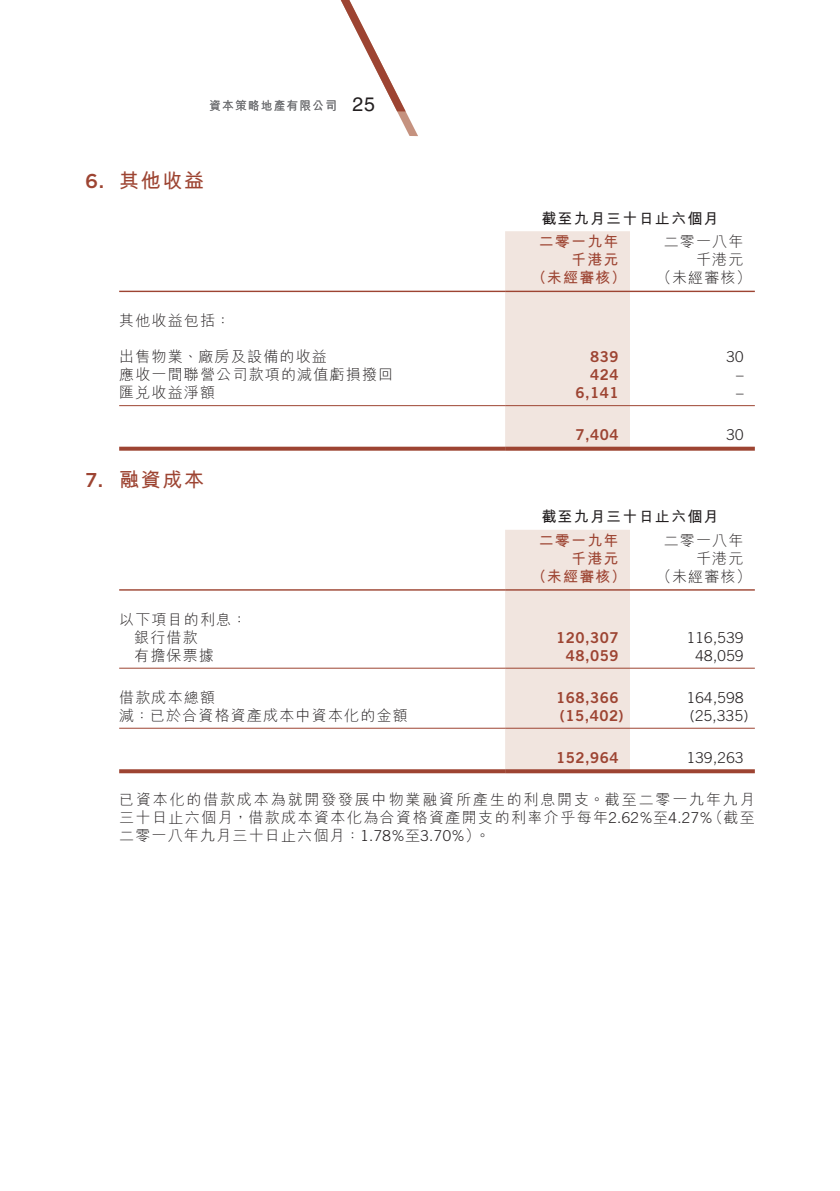
<style>
.page{position:relative;width:840px;height:1191px;background:#fff}
.page>*{position:absolute;margin:0;border:0;box-sizing:border-box;transform-origin:0 0}
._01_H1{font:700 20px "M Hei HK";letter-spacing:.08em;color:#9d4432}
._01_H1-2{font:500 20px "Gotham";color:#9d4432}
.t1{font:19.6px "Helvetica LT Std";color:#231f20}
._50_Table_txt{font:300 15px "M Hei HK";letter-spacing:.08em;color:#231f20}
._00_txt{font:300 15px/18px "M Hei HK";letter-spacing:.095em;color:#231f20}
._50_Table_txt-2{font:15px "Trade Gothic LT Std Bd 2";letter-spacing:.03em;color:#9d4432}
._50_Table_txt-3{font:300 15px "Trade Gothic LT Std";letter-spacing:.03em;color:#231f20}
._00_txt-2{font:300 15px/18px "M Hei HK";letter-spacing:.12em;color:#231f20;text-align:right}
._50_Table_txt-4{font:700 15px "M Hei HK";letter-spacing:.08em;color:#9d4432}
._50_Table_txt-5{font:700 15px "M Hei HK";letter-spacing:.08em;color:#231f20}
.t2{font:500 12px "M Hei HK";letter-spacing:.13em;color:#6c6d70;scale:.95 1}
.s1{font-family:"Trade Gothic LT Std"}
</style>
<div class="page">
<svg style="left:340px;top:0;width:78px;height:136px"></svg>
<div style="left:505px;top:231px;width:124px;height:216px;background:#f1e5df"></div>
<hr style="left:119px;top:291px;width:386px;height:1px;background:#9d4432">
<hr style="left:505px;top:291px;width:124px;height:1px;background:#9d4432">
<hr style="left:629px;top:291px;width:125px;height:1px;background:#9d4432">
<hr style="left:119px;top:405px;width:386px;height:1px;background:#9d4432">
<hr style="left:505px;top:405px;width:124px;height:1px;background:#9d4432">
<hr style="left:629px;top:405px;width:125px;height:1px;background:#9d4432">
<svg style="left:119px;top:447px;width:386px;height:4px;background:#a45241"></svg>
<svg style="left:505px;top:447px;width:124px;height:4px"></svg>
<svg style="left:629px;top:447px;width:125px;height:4px"></svg>
<div style="left:505px;top:530px;width:124px;height:239px;background:#f1e5df"></div>
<hr style="left:119px;top:589px;width:386px;height:1px;background:#9d4432">
<hr style="left:505px;top:589px;width:124px;height:1px;background:#9d4432">
<hr style="left:629px;top:589px;width:125px;height:1px;background:#9d4432">
<hr style="left:119px;top:667px;width:386px;height:1px;background:#9d4432">
<hr style="left:505px;top:667px;width:124px;height:1px;background:#9d4432">
<hr style="left:629px;top:667px;width:125px;height:1px;background:#9d4432">
<hr style="left:119px;top:727px;width:386px;height:1px;background:#9d4432">
<hr style="left:505px;top:727px;width:124px;height:1px;background:#9d4432">
<hr style="left:629px;top:727px;width:125px;height:1px;background:#9d4432">
<svg style="left:119px;top:769px;width:386px;height:4px;background:#a3503f"></svg>
<svg style="left:505px;top:769px;width:124px;height:4px"></svg>
<svg style="left:629px;top:769px;width:125px;height:4px"></svg>
<p class="t2" style="left:209px;top:97px;width:135px">資本策略地產有限公司</p>
<h2 class="t1" style="left:352px;top:93px;width:24px">25</h2>
<p class="_01_H1-2" style="left:85px;top:168px;width:21px">6.</p>
<p class="_01_H1-2" style="left:85px;top:466px;width:20px">7.</p>
<p class="_01_H1" style="left:119px;top:166px;width:86px">其他收益</p>
<p class="_50_Table_txt" style="left:119px;top:310px;width:113px">其他收益包括：</p>
<p class="_50_Table_txt" style="left:119px;top:346px;width:209px">出售物業、廠房及設備的收益</p>
<p class="_50_Table_txt" style="left:119px;top:364px;width:275px">應收一間聯營公司款項的減值虧損撥回</p>
<p class="_50_Table_txt" style="left:119px;top:382px;width:97px">匯兌收益淨額</p>
<p class="_01_H1" style="left:119px;top:465px;width:86px">融資成本</p>
<p class="_50_Table_txt" style="left:119px;top:608px;width:129px">以下項目的利息：</p>
<p class="_50_Table_txt" style="left:134px;top:626px;width:65px">銀行借款</p>
<p class="_50_Table_txt" style="left:134px;top:644px;width:81px">有擔保票據</p>
<p class="_50_Table_txt" style="left:119px;top:687px;width:97px">借款成本總額</p>
<p class="_50_Table_txt" style="left:119px;top:705px;width:290px">減：已於合資格資產成本中資本化的金額</p>
<p class="_50_Table_txt-5" style="left:541px;top:207px;width:179px">截至九月三十日止六個月</p>
<p class="_50_Table_txt" style="left:663px;top:231px;width:81px">二零一八年</p>
<p class="_50_Table_txt-4" style="left:538px;top:231px;width:81px">二零一九年</p>
<p class="_50_Table_txt-4" style="left:571px;top:249px;width:49px">千港元</p>
<p class="_50_Table_txt-4" style="left:531px;top:267px;width:96px">（未經審核）</p>
<p class="_50_Table_txt-2" style="left:590px;top:347px;width:30px">839</p>
<p class="_50_Table_txt-2" style="left:590px;top:365px;width:30px">424</p>
<p class="_50_Table_txt-2" style="left:575px;top:383px;width:45px">6,141</p>
<p class="_50_Table_txt-2" style="left:575px;top:425px;width:45px">7,404</p>
<p class="_50_Table_txt" style="left:695px;top:249px;width:49px">千港元</p>
<p class="_50_Table_txt" style="left:656px;top:267px;width:96px">（未經審核(</p>
<p class="_50_Table_txt-3" style="left:726px;top:348px;width:19px">30</p>
<p class="_50_Table_txt-3" style="left:735px;top:366px;width:9px">–</p>
<p class="_50_Table_txt-3" style="left:735px;top:384px;width:9px">–</p>
<p class="_50_Table_txt-3" style="left:726px;top:426px;width:19px">30</p>
<p class="_50_Table_txt-5" style="left:541px;top:506px;width:179px">截至九月三十日止六個月</p>
<p class="_50_Table_txt" style="left:663px;top:530px;width:81px">二零一八年</p>
<p class="_50_Table_txt-4" style="left:538px;top:529px;width:81px">二零一九年</p>
<p class="_50_Table_txt-4" style="left:571px;top:547px;width:49px">千港元</p>
<p class="_50_Table_txt" style="left:695px;top:548px;width:49px">千港元</p>
<p class="_50_Table_txt-4" style="left:531px;top:565px;width:96px">（未經審核）</p>
<p class="_50_Table_txt" style="left:656px;top:566px;width:96px">（未經審核(</p>
<p class="_50_Table_txt-2" style="left:556px;top:628px;width:64px">120,307</p>
<p class="_50_Table_txt-3" style="left:686px;top:628px;width:58px">116,539</p>
<p class="_50_Table_txt-2" style="left:565px;top:646px;width:54px">48,059</p>
<p class="_50_Table_txt-3" style="left:695px;top:646px;width:49px">48,059</p>
<p class="_50_Table_txt-2" style="left:556px;top:688px;width:64px">168,366</p>
<p class="_50_Table_txt-3" style="left:686px;top:688px;width:58px">164,598</p>
<p class="_50_Table_txt-2" style="left:559px;top:706px;width:65px">)15,402(</p>
<p class="_50_Table_txt-3" style="left:689px;top:706px;width:60px">)25,335(</p>
<p class="_50_Table_txt-2" style="left:556px;top:748px;width:64px">152,964</p>
<p class="_00_txt-2" style="left:119px;top:789px;width:636px">已資本化的借款成本為就開發發展中物業融資所產生的利息開支。截至二零一九年九月（截至</p>
<p class="_50_Table_txt-3" style="left:686px;top:748px;width:58px">139,263</p>
<p class="_00_txt" style="left:475px;top:807px;width:239px;text-indent:-355px">三十日止六個月，借款成本資本化為合資格資產開支的利率介乎每年<span class="s1">2.62%</span>至<span class="s1">4.27%</span>。</p>
<p class="_00_txt" style="left:119px;top:825px;width:362px">二零一八年九月三十日止六個月：<span class="s1">1.78%</span>至<span class="s1">3.70%</span>(</p>
</div>
